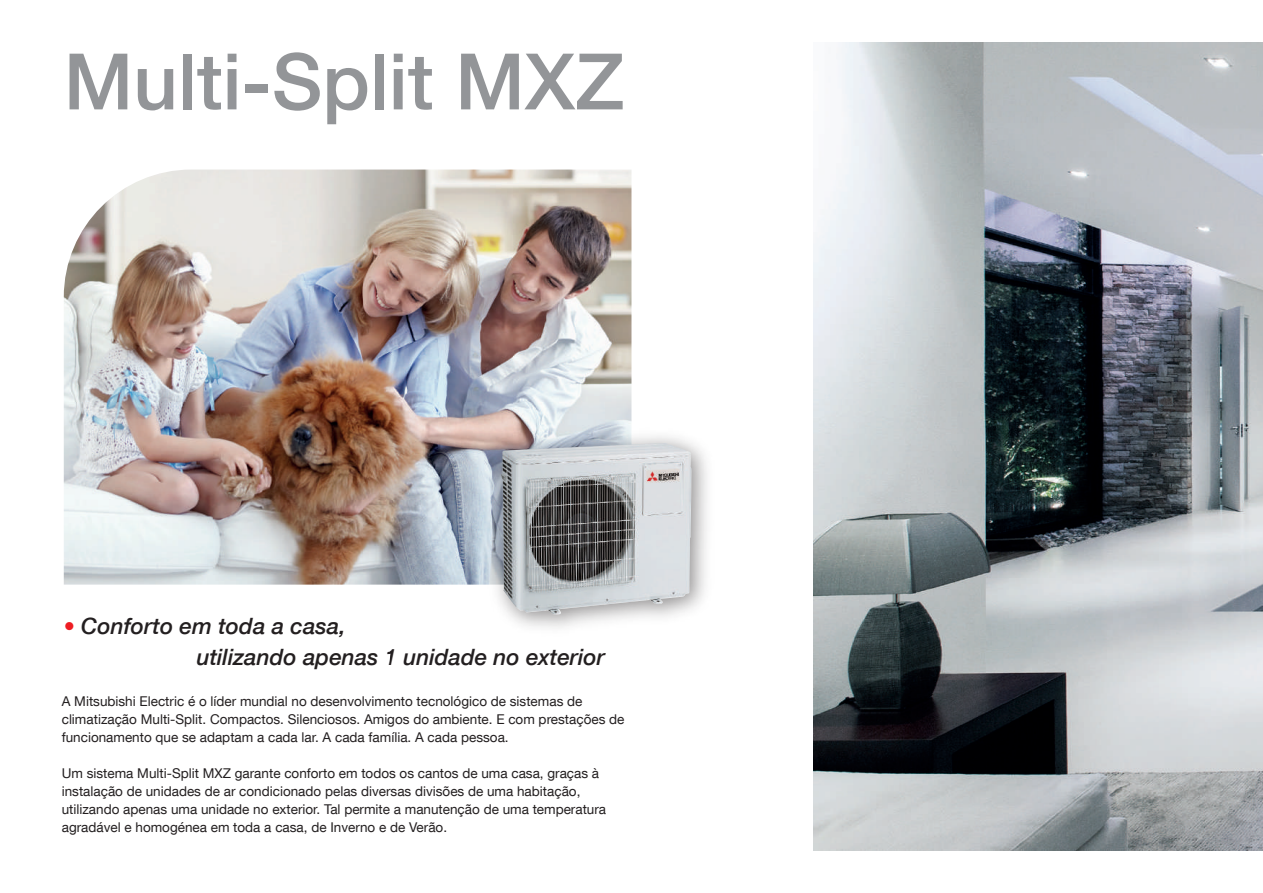
<style>
.page{position:relative;width:1263px;height:893px;background:#fff}
.page>*{position:absolute;margin:0;border:0;box-sizing:border-box;transform-origin:0 0}
.t1{font:500 78px "Helvetica Neue LT Com";color:#939598}
.t2{font:italic 500 22.5px/30.6px "Helvetica Neue LT Com";color:#231f20}
.t3{font:13.5px/18px "Helvetica Neue LT Com";color:#231f20}
.s1{color:#ee1d23}
</style>
<div class="page">
<img style="left:64px;top:170px;width:567px;height:415px">
<img style="left:814px;top:43px;width:449px;height:807px">
<img style="left:391px;top:371px;width:427px;height:302px">
<img style="left:501px;top:443px;width:190px;height:172px">
<h1 class="t1" style="left:64px;top:35px;width:562px">Multi-Split MXZ</h1>
<h2 class="t2" style="left:197px;top:610px;width:410px;text-indent:-133px"><span class="s1">•</span> Conforto em toda a casa,<br>utilizando apenas 1 unidade no exterior</h2>
<p class="t3" style="left:62px;top:692px;width:564px">A Mitsubishi Electric é o líder mundial no desenvolvimento tecnológico de sistemas de climatização Multi-Split. Compactos. Silenciosos. Amigos do ambiente. E com prestações de funcionamento que se adaptam a cada lar. A cada família. A cada pessoa.</p>
<p class="t3" style="left:62px;top:764px;width:546px">Um sistema Multi-Split MXZ garante conforto em todos os cantos de uma casa, graças à instalação de unidades de ar condicionado pelas diversas divisões de uma habitação, utilizando apenas uma unidade no exterior. Tal permite a manutenção de uma temperatura agradável e homogénea em toda a casa, de Inverno e de Verão.</p>
</div>
